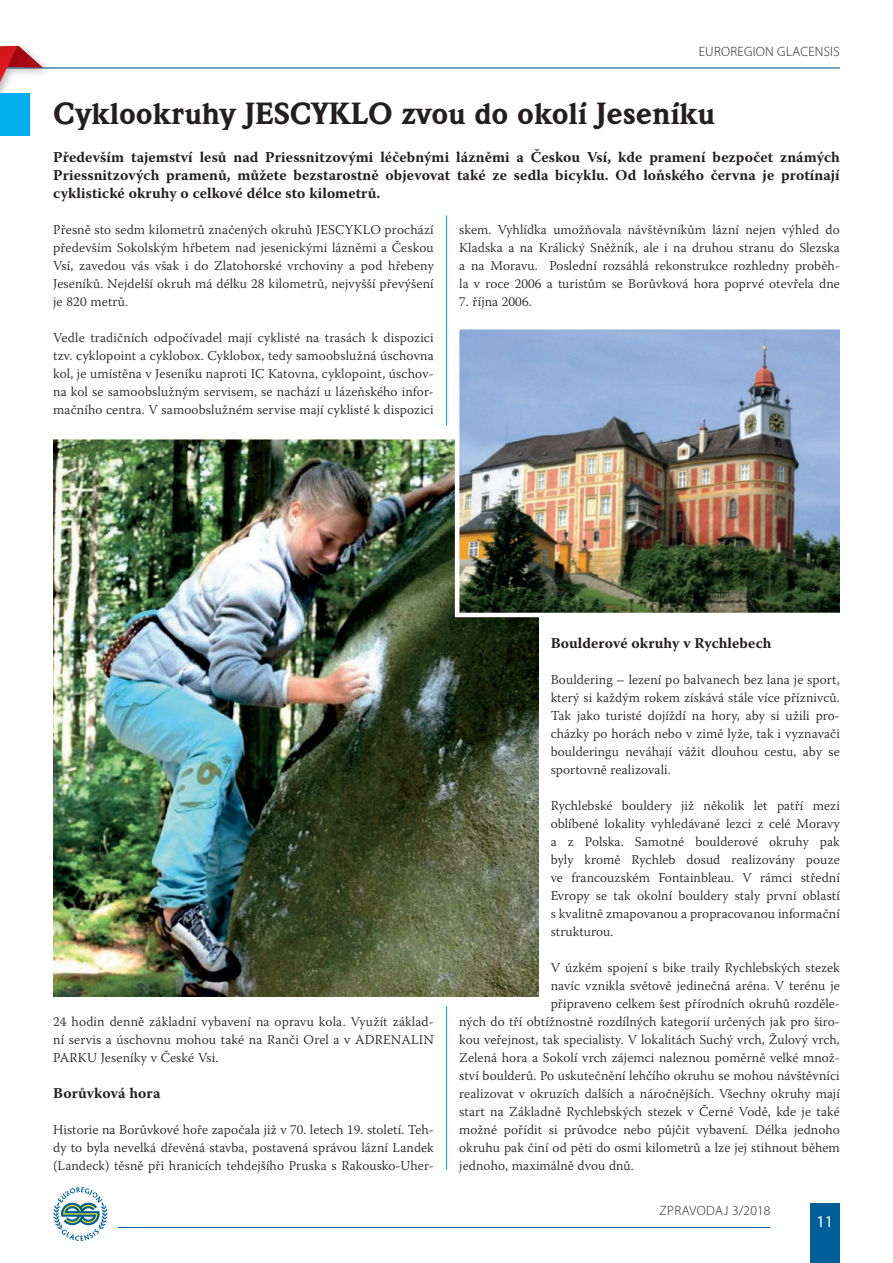
<style>
.page{position:relative;width:893px;height:1263px;background:#fff}
.page>*{position:absolute;margin:0;border:0;box-sizing:border-box;transform-origin:0 0}
.t1{font:30px "Weidemann Itc TCE Blac";color:#231f20}
.t2{font:16.5px "Myriad Pro";color:#fff}
.t3{font:700 15px/18px "Warnock Pro";letter-spacing:.005em;color:#231f20;text-align:justify}
.t4{font:300 13.5px/18px "Warnock Pro";letter-spacing:.005em;color:#231f20;text-align:justify}
.t5{font:300 13.5px "Myriad Pro";letter-spacing:.02em;color:#231f20}
</style>
<div class="page">
<div style="left:810px;top:1203px;width:30px;height:60px;background:#005e98"></div>
<hr style="left:118px;top:1227px;width:652px;height:1px;background:#005e98">
<svg style="left:53px;top:1187px;width:55px;height:54px"></svg>
<hr style="left:0;top:67px;width:840px;height:2px;background:#005e98">
<div style="left:0;top:9px;width:52px;height:104px;background:#fff"></div>
<svg style="left:0;top:46px;width:43px;height:36px"></svg>
<img style="left:53px;top:439px;width:486px;height:557px">
<div style="left:0;top:94px;width:30px;height:42px;background:#00aeef"></div>
<hr style="left:446px;top:1006px;width:1px;height:163px;background:#00aeef">
<hr style="left:446px;top:215px;width:1px;height:210px;background:#00aeef">
<img style="left:460px;top:330px;width:380px;height:282px">
<div style="left:455px;top:325px;width:392px;height:292px;border:4px solid #fff"></div>
<p class="t5" style="left:699px;top:44px;width:142px">EUROREGION GLACENSIS</p>
<h1 class="t1" style="left:53px;top:95px;width:663px">Cyklookruhy JESCYKLO zvou do okolí Jeseníku</h1>
<p class="t3" style="left:53px;top:148px;width:788px">Především tajemství lesů nad Priessnitzovými léčebnými lázněmi a Českou Vsí, kde pramení bezpočet známých Priessnitzových pramenů, můžete bezstarostně objevovat také ze sedla bicyklu. Od loňského června je protínají cyklistické okruhy o celkové délce sto kilometrů.</p>
<p class="t4" style="left:53px;top:220px;width:382px">Přesně sto sedm kilometrů značených okruhů JESCYKLO prochází především Sokolským hřbetem nad jesenickými lázněmi a Českou Vsí, zavedou vás však i do Zlatohorské vrchoviny a pod hřebeny Jeseníků. Nejdelší okruh má délku 28 kilometrů, nejvyšší převýšení je 820 metrů.</p>
<p class="t4" style="left:53px;top:328px;width:382px">Vedle tradičních odpočívadel mají cyklisté na trasách k dispozici tzv. cyklopoint a cyklobox. Cyklobox, tedy samoobslužná úschovna kol, je umístěna v Jeseníku naproti IC Katovna, cyklopoint, úschov&shy;na kol se samoobslužným servisem, se nachází u lázeňského infor&shy;mačního centra. V samoobslužném servise mají cyklisté k dispozici</p>
<p class="t4" style="left:459px;top:220px;width:382px">skem. Vyhlídka umožňovala návštěvníkům lázní nejen výhled do Kladska a na Králický Sněžník, ale i na druhou stranu do Slezska a na Moravu. Poslední rozsáhlá rekonstrukce rozhledny proběh&shy;la v roce 2006 a turistům se Borůvková hora poprvé otevřela dne</p>
<p class="t4" style="left:459px;top:292px;width:74px">7. října 2006.</p>
<p class="t4" style="left:53px;top:1012px;width:382px">24 hodin denně základní vybavení na opravu kola. Využít základ&shy;ní servis a úschovnu mohou také na Ranči Orel a v ADRENALIN PARKU Jeseníky v České Vsi.</p>
<p class="t3" style="left:53px;top:1084px;width:109px">Borůvková hora</p>
<p class="t4" style="left:53px;top:1120px;width:382px">Historie na Borůvkové hoře započala již v 70. letech 19. století. Teh&shy;dy to byla nevelká dřevěná stavba, postavená správou lázní Landek (Landeck) těsně při hranicích tehdejšího Pruska s Rakousko-Uher-</p>
<p class="t3" style="left:551px;top:634px;width:222px">Boulderové okruhy v Rychlebech</p>
<p class="t4" style="left:551px;top:670px;width:291px">Bouldering – lezení po balvanech bez lana je sport, který si každým rokem získává stále více příznivců.<br>Tak jako turisté dojíždí na hory, aby si užili pro&shy;cházky po horách nebo v zimě lyže, tak i vyznavači boulderingu neváhají vážit dlouhou cestu, aby se sportovně realizovali.</p>
<p class="t4" style="left:551px;top:796px;width:291px">Rychlebské bouldery již několik let patří mezi oblíbené lokality vyhledávané lezci z celé Moravy a z Polska. Samotné boulderové okruhy pak byly kromě Rychleb dosud realizovány pouze ve francouzském Fontainbleau. V rámci střední Evropy se tak okolní bouldery staly první oblastí s kvalitně zmapovanou a propracovanou informační strukturou.</p>
<p class="t4" style="left:551px;top:958px;width:291px">V úzkém spojení s bike traily Rychlebských stezek navíc vznikla světově jedinečná aréna. V terénu je připraveno celkem šest přírodních okruhů rozděle-</p>
<p class="t4" style="left:459px;top:1012px;width:382px">ných do tří obtížnostně rozdílných kategorií určených jak pro širo&shy;kou veřejnost, tak specialisty. V lokalitách Suchý vrch, Žulový vrch, Zelená hora a Sokolí vrch zájemci naleznou poměrně velké množ&shy;ství boulderů. Po uskutečnění lehčího okruhu se mohou návštěvníci realizovat v okruzích dalších a náročnějších. Všechny okruhy mají start na Základně Rychlebských stezek v Černé Vodě, kde je také možné pořídit si průvodce nebo půjčit vybavení. Délka jednoho okruhu pak činí od pěti do osmi kilometrů a lze jej stihnout během jednoho, maximálně dvou dnů.</p>
<p class="t5" style="left:660px;top:1203px;width:112px">ZPRAVODAJ 3/2018</p>
<p class="t2" style="left:816px;top:1211px;width:18px">11</p>
</div>
